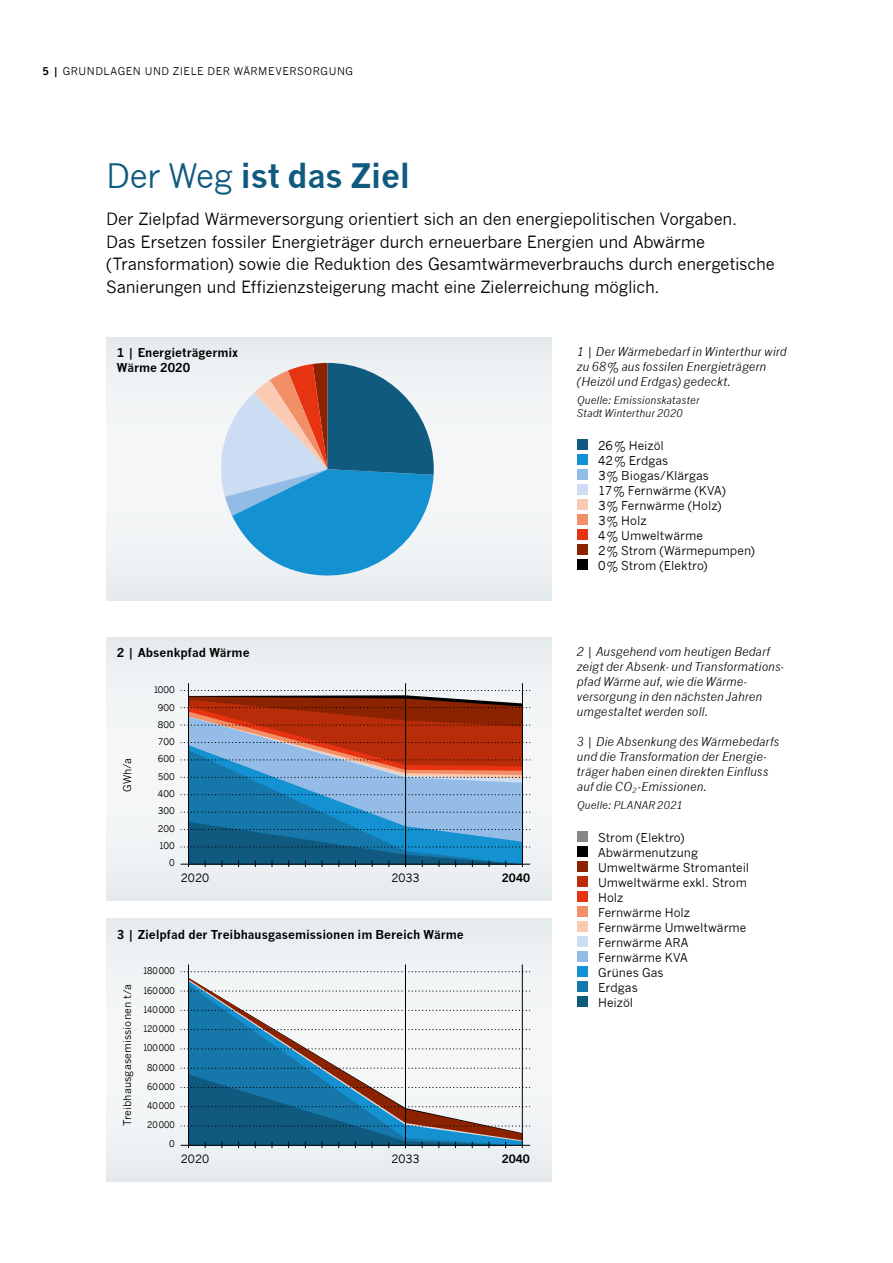
<style>
.page{position:relative;width:893px;height:1263px;background:#fff}
.page>*{position:absolute;margin:0;border:0;box-sizing:border-box;transform-origin:0 0}
.t1{font:700 33px "News Gothic";letter-spacing:-.015em;color:#105a80}
.t2{font:16.5px/22.5px "News Gothic";letter-spacing:-.015em;color:#000}
.t3{font:italic 12px/15px "News Gothic";letter-spacing:.005em;color:#000}
.t4{font:12px/15px "News Gothic";color:#000}
.t5{font:700 12px/15px "News Gothic";color:#000}
.t6{font:11.25px "News Gothic";color:#000}
.t7{font:700 11.25px "News Gothic";color:#000}
.t8{font:italic 10.5px/13.5px "News Gothic";letter-spacing:.01em;color:#000}
.t9{font:10.5px "News Gothic";letter-spacing:.045em;color:#000}
.t10{font:10.5px "News Gothic";letter-spacing:.005em;color:#000}
.t11{font:9px "News Gothic";color:#000;scale:.95 1}
.t12{font:9px "News Gothic";color:#000}
.s1{font-weight:700}
.s2{font-weight:400}
</style>
<div class="page">
<div style="left:577px;top:439px;width:10px;height:11px;background:#105a80"></div>
<div style="left:577px;top:454px;width:10px;height:11px;background:#1391d1"></div>
<div style="left:577px;top:469px;width:10px;height:11px;background:#92bbe5"></div>
<div style="left:577px;top:484px;width:10px;height:11px;background:#ccddf3"></div>
<div style="left:577px;top:499px;width:10px;height:11px;background:#facab2"></div>
<div style="left:577px;top:514px;width:10px;height:11px;background:#f28f66"></div>
<div style="left:577px;top:529px;width:10px;height:11px;background:#e63312"></div>
<div style="left:577px;top:544px;width:10px;height:11px;background:#8b2301"></div>
<div style="left:577px;top:559px;width:10px;height:11px;background:#000"></div>
<div style="left:577px;top:831px;width:10px;height:10px;background:#878787"></div>
<div style="left:577px;top:846px;width:10px;height:10px;background:#000"></div>
<div style="left:577px;top:861px;width:10px;height:10px;background:#8b2301"></div>
<div style="left:577px;top:876px;width:10px;height:10px;background:#b92c0a"></div>
<div style="left:577px;top:891px;width:10px;height:10px;background:#e63312"></div>
<div style="left:577px;top:906px;width:10px;height:10px;background:#f28f66"></div>
<div style="left:577px;top:921px;width:10px;height:10px;background:#facab2"></div>
<div style="left:577px;top:936px;width:10px;height:10px;background:#ccddf3"></div>
<div style="left:577px;top:951px;width:10px;height:10px;background:#92bbe5"></div>
<div style="left:577px;top:966px;width:10px;height:10px;background:#1391d1"></div>
<div style="left:577px;top:981px;width:10px;height:10px;background:#1677aa"></div>
<div style="left:577px;top:996px;width:10px;height:10px;background:#105a80"></div>
<div style="left:106px;top:638px;width:445px;height:262px;background:#edf0f3"></div>
<svg style="left:189px;top:700px;width:333px;height:6px;background:#84280c"></svg>
<svg style="left:189px;top:706px;width:333px;height:6px;background:#982503"></svg>
<svg style="left:189px;top:712px;width:333px;height:5px;background:#a42a08"></svg>
<svg style="left:189px;top:717px;width:333px;height:25px;background:#b4462e"></svg>
<hr style="left:188px;top:684px;width:1px;height:183px;background:#000">
<hr style="left:405px;top:684px;width:1px;height:183px;background:#000">
<hr style="left:522px;top:684px;width:1px;height:183px;background:#000">
<svg style="left:181px;top:742px;width:350px;height:125px;background:#6088a8"></svg>
<svg style="left:181px;top:725px;width:350px;height:1px"></svg>
<svg style="left:181px;top:707px;width:350px;height:1px"></svg>
<svg style="left:181px;top:690px;width:350px;height:1px"></svg>
<div style="left:106px;top:919px;width:445px;height:262px;background:#eef1f3"></div>
<svg style="left:189px;top:985px;width:333px;height:83px"></svg>
<hr style="left:188px;top:965px;width:1px;height:183px;background:#000">
<hr style="left:405px;top:965px;width:1px;height:183px;background:#000">
<hr style="left:522px;top:965px;width:1px;height:183px;background:#000">
<svg style="left:181px;top:1068px;width:349px;height:80px"></svg>
<svg style="left:181px;top:1049px;width:349px;height:1px"></svg>
<svg style="left:181px;top:1029px;width:349px;height:1px"></svg>
<svg style="left:181px;top:1010px;width:349px;height:1px"></svg>
<svg style="left:181px;top:991px;width:349px;height:1px"></svg>
<svg style="left:181px;top:971px;width:349px;height:1px"></svg>
<div style="left:106px;top:338px;width:445px;height:262px;background:#f1f4f6"></div>
<svg style="left:221px;top:363px;width:213px;height:213px"></svg>
<p class="t9" style="left:43px;top:65px;width:312px"><span class="s1">5 |</span> GRUNDLAGEN UND ZIELE DER WÄRMEVERSORGUNG</p>
<h1 class="t1" style="left:106px;top:155px;width:306px"><span class="s2">Der Weg</span> ist das Ziel</h1>
<p class="t2" style="left:106px;top:208px;width:670px">Der Zielpfad Wärmeversorgung orientiert sich an den energiepolitischen Vorgaben.<br>Das Ersetzen fossiler Energieträger durch erneuerbare Energien und Abwärme (Transformation) sowie die Reduktion des Gesamtwärmeverbrauchs durch energetische Sanierungen und Effizienzsteigerung macht eine Zielerreichung möglich.</p>
<p class="t5" style="left:117px;top:345px;width:123px">1 | Energieträgermix<br>Wärme 2020</p>
<p class="t5" style="left:117px;top:645px;width:134px">2 | Absenkpfad Wärme</p>
<p class="t12" style="left:153px;top:685px;width:23px">1000</p>
<p class="t12" style="left:158px;top:702px;width:18px">900</p>
<p class="t12" style="left:158px;top:719px;width:18px">800</p>
<p class="t9" style="left:121px;top:792px;width:36px;rotate:-90deg">GWh/a</p>
<p class="t12" style="left:158px;top:737px;width:18px">700</p>
<p class="t12" style="left:158px;top:754px;width:18px">600</p>
<p class="t12" style="left:158px;top:771px;width:18px">500</p>
<p class="t12" style="left:158px;top:788px;width:18px">400</p>
<p class="t12" style="left:158px;top:806px;width:18px">300</p>
<p class="t12" style="left:158px;top:823px;width:18px">200</p>
<p class="t12" style="left:159px;top:840px;width:17px">100</p>
<p class="t12" style="left:169px;top:858px;width:7px">0</p>
<p class="t6" style="left:181px;top:871px;width:30px">2020</p>
<p class="t6" style="left:391px;top:871px;width:30px">2033</p>
<p class="t7" style="left:502px;top:871px;width:30px">2040</p>
<p class="t5" style="left:117px;top:926px;width:348px">3 | Zielpfad der Treibhausgasemissionen im Bereich Wärme</p>
<p class="t10" style="left:121px;top:1126px;width:143px;rotate:-90deg">Treibhausgasemissionen t/a</p>
<p class="t11" style="left:143px;top:966px;width:35px">180000</p>
<p class="t11" style="left:143px;top:985px;width:35px">160000</p>
<p class="t11" style="left:143px;top:1004px;width:35px">140000</p>
<p class="t11" style="left:143px;top:1023px;width:35px">120000</p>
<p class="t11" style="left:143px;top:1043px;width:35px">100000</p>
<p class="t11" style="left:147px;top:1062px;width:31px">80000</p>
<p class="t11" style="left:147px;top:1081px;width:31px">60000</p>
<p class="t11" style="left:147px;top:1100px;width:31px">40000</p>
<p class="t11" style="left:147px;top:1120px;width:31px">20000</p>
<p class="t12" style="left:169px;top:1139px;width:7px">0</p>
<p class="t6" style="left:181px;top:1152px;width:30px">2020</p>
<p class="t6" style="left:391px;top:1152px;width:30px">2033</p>
<p class="t7" style="left:502px;top:1152px;width:30px">2040</p>
<p class="t3" style="left:577px;top:344px;width:211px">1 | Der Wärmebedarf in Winterthur wird zu 68% aus fossilen Energieträgern (Heizöl und Erdgas) gedeckt.</p>
<p class="t8" style="left:577px;top:393px;width:124px">Quelle: Emissionskataster<br>Stadt Winterthur 2020</p>
<p class="t4" style="left:598px;top:438px;width:158px">26% Heizöl<br>42% Erdgas<br>3% Biogas/Klärgas<br>17% Fernwärme (KVA)<br>3% Fernwärme (Holz)<br>3% Holz<br>4% Umweltwärme<br>2% Strom (Wärmepumpen)<br>0% Strom (Elektro)</p>
<p class="t3" style="left:577px;top:644px;width:209px">2 | Ausgehend vom heutigen Bedarf zeigt der Absenk- und Transformations&shy;pfad Wärme auf, wie die Wärme&shy;versorgung in den nächsten Jahren umgestaltet werden soll.</p>
<p class="t3" style="left:577px;top:734px;width:204px">3 | Die Absenkung des Wärmebedarfs und die Transformation der Energie&shy;träger haben einen direkten Einfluss auf die CO<sub>2</sub>-Emissionen.</p>
<p class="t8" style="left:577px;top:798px;width:108px">Quelle: PLANAR 2021</p>
<p class="t4" style="left:598px;top:830px;width:153px">Strom (Elektro)<br>Abwärmenutzung<br>Umweltwärme Stromanteil<br>Umweltwärme exkl. Strom<br>Holz<br>Fernwärme Holz<br>Fernwärme Umweltwärme<br>Fernwärme ARA<br>Fernwärme KVA<br>Grünes Gas<br>Erdgas<br>Heizöl</p>
</div>
